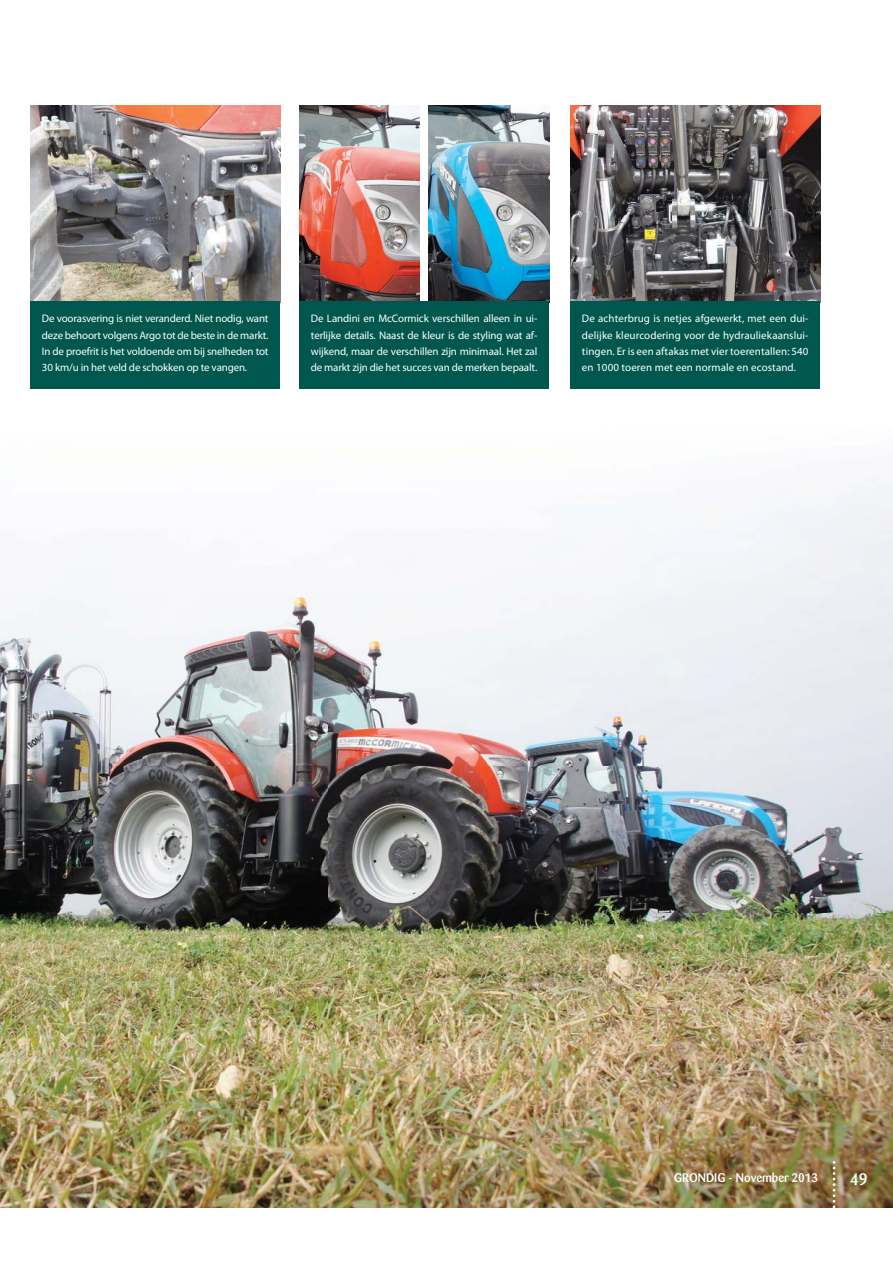
<style>
.page{position:relative;width:893px;height:1263px;background:#fff}
.page>*{position:absolute;margin:0;border:0;box-sizing:border-box;transform-origin:0 0}
.t1{font:500 16.5px "Barmeno Pro";color:#fff}
.t2{font:500 12.3px "Barmeno Pro";color:#fff}
.t3{font:10.95px/16.5px "Myriad Pro";letter-spacing:-.01em;color:#fff;text-align:justify}
</style>
<div class="page">
<img style="left:0;top:480px;width:893px;height:728px">
<img style="left:30px;top:105px;width:250px;height:197px">
<img style="left:299px;top:105px;width:121px;height:197px">
<img style="left:429px;top:105px;width:120px;height:197px">
<img style="left:570px;top:105px;width:250px;height:197px">
<div style="left:30px;top:302px;width:250px;height:87px;background:#00574d"></div>
<div style="left:299px;top:302px;width:250px;height:87px;background:#00574d"></div>
<div style="left:570px;top:302px;width:250px;height:87px;background:#00574d"></div>
<svg style="left:833px;top:1161px;width:2px;height:47px"></svg>
<p class="t3" style="left:42px;top:311px;width:228px">De voorasvering is niet veranderd. Niet nodig, want deze behoort volgens Argo tot de beste in de markt.<br>In de proefrit is het voldoende om bij snelheden tot 30 km/u in het veld de schokken op te vangen.</p>
<p class="t3" style="left:311px;top:311px;width:228px">De Landini en McCormick verschillen alleen in ui&shy;terlijke details. Naast de kleur is de styling wat af&shy;wijkend, maar de verschillen zijn minimaal. Het zal de markt zijn die het succes van de merken bepaalt.</p>
<p class="t3" style="left:582px;top:311px;width:228px">De achterbrug is netjes afgewerkt, met een dui&shy;delijke kleurcodering voor de hydrauliekaanslui&shy;tingen. Er is een aftakas met vier toerentallen: 540 en 1000 toeren met een normale en ecostand.</p>
<p class="t2" style="left:674px;top:1171px;width:145px">GRONDIG - November 2013</p>
<h1 class="t1" style="left:850px;top:1170px;width:19px">49</h1>
</div>
